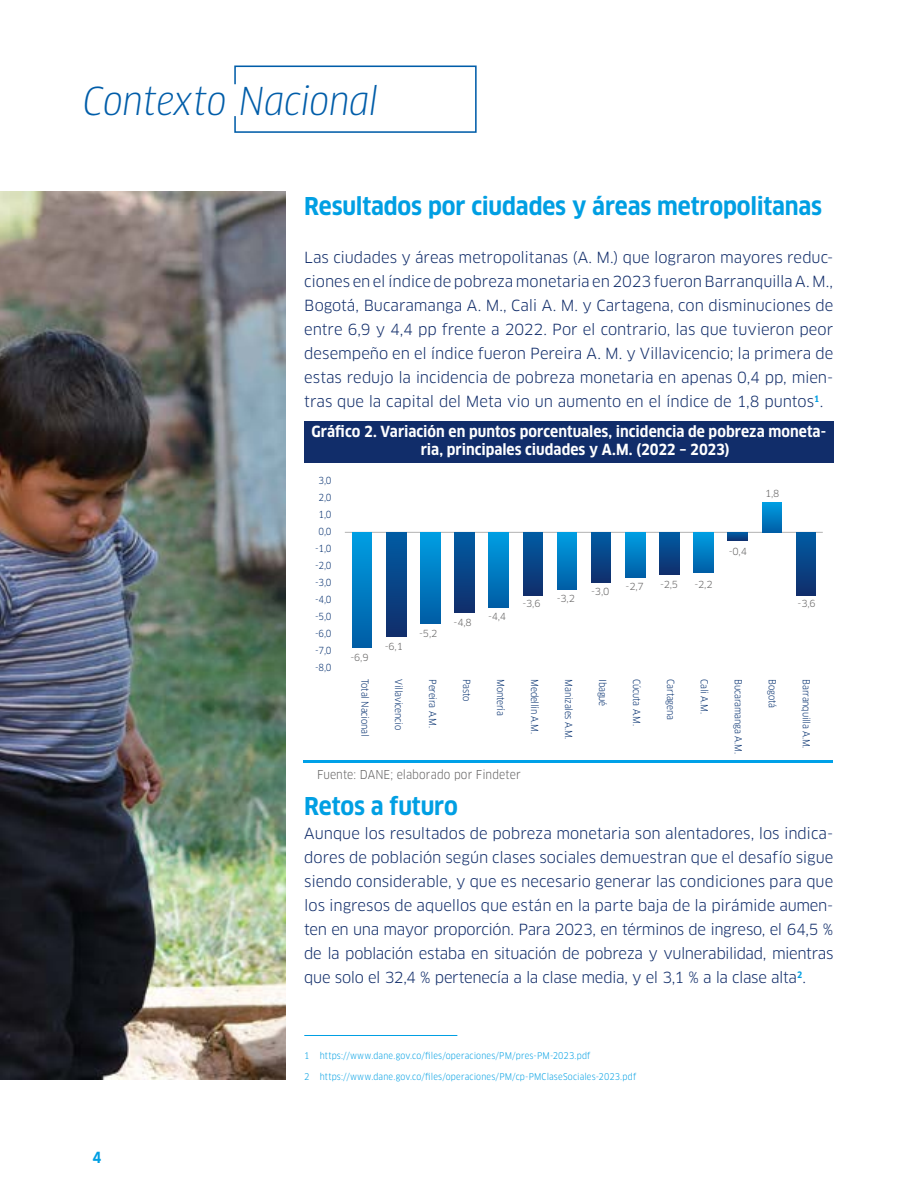
<style>
.page{position:relative;width:918px;height:1188px;background:#fff}
.page>*{position:absolute;margin:0;border:0;box-sizing:border-box;transform-origin:0 0}
.t1{font:italic 37.5px "Clan Pro Narr";color:#005da9}
.t2{font:700 24px "Clan Pro Narr";letter-spacing:-.005em;color:#009fe3}
.t3{font:15px/24px "Clan Pro";letter-spacing:-.015em;color:#112d6a;text-align:justify}
.t4{font:700 15px/18px "Clan Pro Narr";color:#fff}
.t5{font:700 15px "Clan Pro Narr";color:#009fe3}
.t6{font:12px "Clan Pro Narr";letter-spacing:.005em;color:#646363}
.t7{font:9.6px/17px "Clan Pro Narr";letter-spacing:-.02em;color:#032e6e;text-align:center}
.t8{font:9.6px "Clan Pro";color:#646363}
.t9{font:9px "Clan Pro Narr";letter-spacing:.02em;color:#009fe3}
</style>
<div class="page">
<svg style="left:234px;top:65px;width:243px;height:68px"></svg>
<div style="left:304px;top:421px;width:529px;height:42px;background:#112d6a"></div>
<hr style="left:304px;top:1035px;width:153px;height:1px;background:#009fe3">
<hr style="left:304px;top:760px;width:529px;height:2px;background:#00a1e8">
<hr style="left:345px;top:532px;width:478px;height:1px;background:#b7b7b7">
<div style="left:352px;top:532px;width:20px;height:116px;background:linear-gradient(to bottom,#009fe3,#005da5)"></div>
<div style="left:387px;top:532px;width:19px;height:105px;background:linear-gradient(to bottom,#005ca4,#112d6a)"></div>
<div style="left:421px;top:532px;width:19px;height:91px;background:linear-gradient(to bottom,#009fe3,#005da5)"></div>
<div style="left:455px;top:532px;width:19px;height:81px;background:linear-gradient(to bottom,#005ca4,#112d6a)"></div>
<div style="left:489px;top:532px;width:19px;height:75px;background:linear-gradient(to bottom,#009fe3,#005da5)"></div>
<div style="left:523px;top:532px;width:20px;height:63px;background:linear-gradient(to bottom,#005ca4,#112e6b)"></div>
<div style="left:557px;top:532px;width:20px;height:58px;background:linear-gradient(to bottom,#009fe3,#005ea6)"></div>
<div style="left:591px;top:532px;width:20px;height:51px;background:linear-gradient(to bottom,#005ca4,#112e6b)"></div>
<div style="left:626px;top:532px;width:19px;height:46px;background:linear-gradient(to bottom,#009fe3,#005ea6)"></div>
<div style="left:660px;top:532px;width:19px;height:43px;background:linear-gradient(to bottom,#005ca4,#112e6b)"></div>
<div style="left:694px;top:532px;width:19px;height:41px;background:linear-gradient(to bottom,#009fe3,#005da5)"></div>
<svg style="left:728px;top:532px;width:19px;height:9px"></svg>
<div style="left:762px;top:502px;width:20px;height:30px;background:linear-gradient(to bottom,#009fe3,#0061a9)"></div>
<div style="left:796px;top:532px;width:20px;height:63px;background:linear-gradient(to bottom,#005ca4,#112e6b)"></div>
<img style="left:0;top:191px;width:286px;height:888px">
<h1 class="t1" style="left:83px;top:79px;width:296px">Contexto Nacional</h1>
<h2 class="t2" style="left:304px;top:193px;width:519px">Resultados por ciudades y áreas metropolitanas</h2>
<p class="t3" style="left:304px;top:246px;width:531px">Las ciudades y áreas metropolitanas (A. M.) que lograron mayores reduc&shy;ciones en el índice de pobreza monetaria en 2023 fueron Barranquilla A. M., Bogotá, Bucaramanga A. M., Cali A. M. y Cartagena, con disminuciones de entre 6,9 y 4,4 pp frente a 2022. Por el contrario, las que tuvieron peor desempeño en el índice fueron Pereira A. M. y Villavicencio; la primera de estas redujo la incidencia de pobreza monetaria en apenas 0,4 pp, mien&shy;tras que la capital del Meta vio un aumento en el índice de 1,8 puntos<sup>1</sup>.</p>
<p class="t4" style="left:421px;top:423px;width:407px;text-indent:-109px">Gráfico 2. Variación en puntos porcentuales, incidencia de pobreza moneta&shy;ria, principales ciudades y A.M. (2022 – 2023)</p>
<p class="t7" style="left:315px;top:472px;width:18px">3,0<br>2,0<br>1,0<br>0,0 -1,0 -2,0 -3,0 -4,0 -5,0 -6,0 -7,0 -8,0</p>
<p class="t8" style="left:729px;top:546px;width:20px">-0,4</p>
<p class="t8" style="left:765px;top:487px;width:16px">1,8</p>
<p class="t8" style="left:350px;top:652px;width:20px">-6,9</p>
<p class="t8" style="left:385px;top:641px;width:20px">-6,1</p>
<p class="t8" style="left:419px;top:627px;width:20px">-5,2</p>
<p class="t8" style="left:454px;top:617px;width:20px">-4,8</p>
<p class="t8" style="left:488px;top:611px;width:20px">-4,4</p>
<p class="t8" style="left:626px;top:581px;width:20px">-2,7</p>
<p class="t8" style="left:660px;top:579px;width:20px">-2,5</p>
<p class="t8" style="left:694px;top:579px;width:20px">-2,2</p>
<p class="t8" style="left:591px;top:586px;width:20px">-3,0</p>
<p class="t8" style="left:557px;top:593px;width:20px">-3,2</p>
<p class="t8" style="left:522px;top:598px;width:20px">-3,6</p>
<p class="t8" style="left:798px;top:598px;width:20px">-3,6</p>
<p class="t7" style="left:373px;top:679px;width:59px;rotate:90deg">Total Nacional</p>
<p class="t7" style="left:407px;top:679px;width:52px;rotate:90deg">Villavicencio</p>
<p class="t7" style="left:441px;top:679px;width:50px;rotate:90deg">Pereira A.M.</p>
<p class="t7" style="left:475px;top:679px;width:24px;rotate:90deg">Pasto</p>
<p class="t7" style="left:509px;top:679px;width:38px;rotate:90deg">Montería</p>
<p class="t7" style="left:543px;top:679px;width:56px;rotate:90deg">Medellín A.M.</p>
<p class="t7" style="left:577px;top:679px;width:62px;rotate:90deg">Manizales A.M.</p>
<p class="t7" style="left:611px;top:679px;width:29px;rotate:90deg">Ibagué</p>
<p class="t7" style="left:645px;top:679px;width:48px;rotate:90deg">Cúcuta A.M.</p>
<p class="t7" style="left:679px;top:679px;width:42px;rotate:90deg">Cartagena</p>
<p class="t7" style="left:713px;top:679px;width:36px;rotate:90deg">Cali A.M.</p>
<p class="t7" style="left:747px;top:679px;width:76px;rotate:90deg">Bucaramanga A.M.</p>
<p class="t7" style="left:781px;top:679px;width:30px;rotate:90deg">Bogotá</p>
<p class="t7" style="left:815px;top:679px;width:71px;rotate:90deg">Barranquilla A.M.</p>
<p class="t6" style="left:317px;top:768px;width:205px">Fuente: DANE; elaborado por Findeter</p>
<h2 class="t2" style="left:304px;top:793px;width:155px">Retos a futuro</h2>
<p class="t3" style="left:304px;top:822px;width:531px">Aunque los resultados de pobreza monetaria son alentadores, los indica&shy;dores de población según clases sociales demuestran que el desafío sigue siendo considerable, y que es necesario generar las condiciones para que los ingresos de aquellos que están en la parte baja de la pirámide aumen&shy;ten en una mayor proporción. Para 2023, en términos de ingreso, el 64,5 % de la población estaba en situación de pobreza y vulnerabilidad, mientras que solo el 32,4 % pertenecía a la clase media, y el 3,1 % a la clase alta<sup>2</sup>.</p>
<p class="t5" style="left:93px;top:1149px;width:10px">4</p>
<p class="t9" style="left:304px;top:1051px;width:288px">1 https://www.dane.gov.co/files/operaciones/PM/pres-PM-2023.pdf</p>
<p class="t9" style="left:304px;top:1071px;width:333px">2 https://www.dane.gov.co/files/operaciones/PM/cp-PMClaseSociales-2023.pdf</p>
</div>
